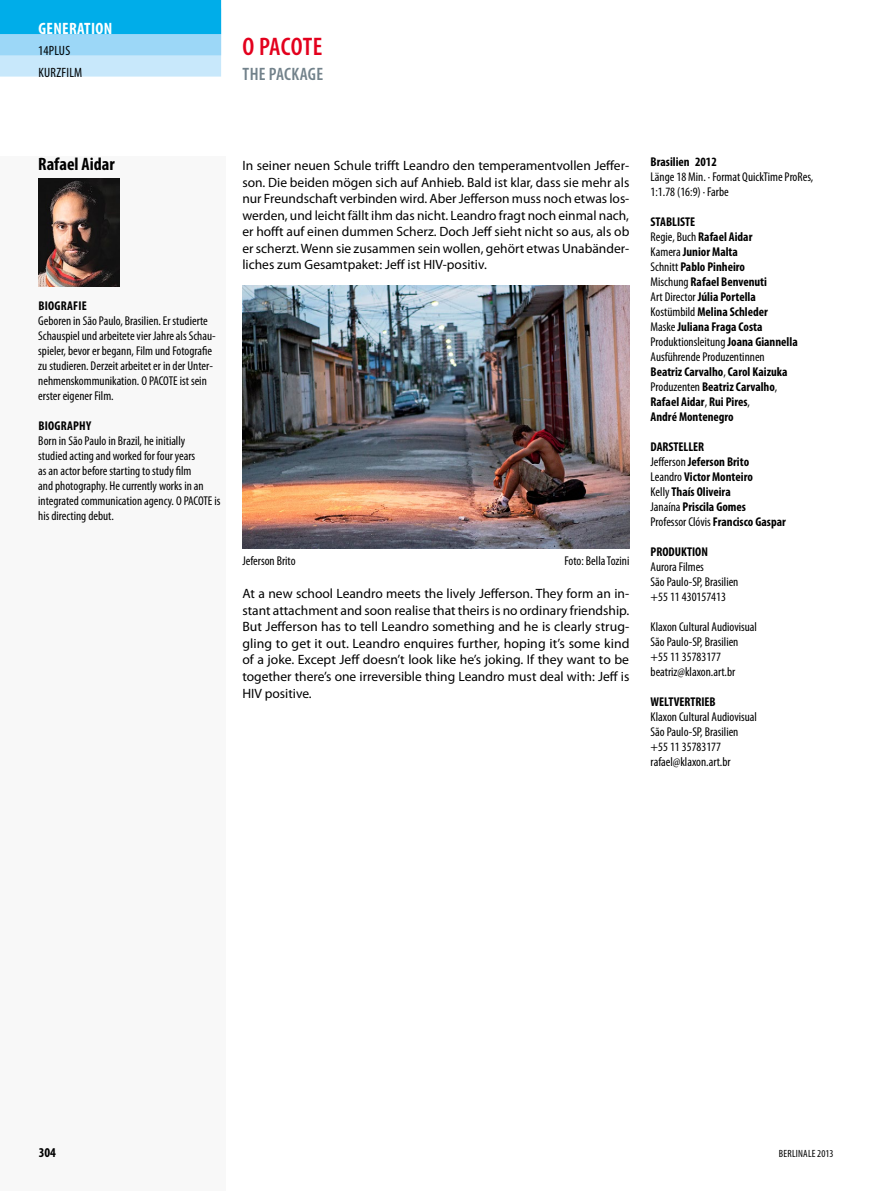
<style>
.page{position:relative;width:893px;height:1191px;background:#fff}
.page>*{position:absolute;margin:0;border:0;box-sizing:border-box;transform-origin:0 0}
.t1{font:600 condensed 25.5px "Myriad Pro";color:#e3001d}
.t2{font:700 condensed 18px "Myriad Pro";color:#000}
.t3{font:600 condensed 18px "Myriad Pro";letter-spacing:.02em;color:#72828b}
.t4{font:700 condensed 16.5px "Myriad Pro";letter-spacing:.02em;color:#fff}
.t5{font:13.5px/16.5px "Myriad Pro";color:#000;text-align:justify}
.t6{font:condensed 13.5px "Myriad Pro";letter-spacing:.02em;color:#000}
.t7{font:700 condensed 13.5px "Myriad Pro";color:#000}
.t8{font:condensed 12.75px/15px "Myriad Pro";color:#000}
.t9{font:700 condensed 12.75px/15px "Myriad Pro";color:#000}
.t10{font:condensed 10.5px "Myriad Pro";letter-spacing:.02em;color:#000}
.s1{font-weight:400}
</style>
<div class="page">
<div style="left:0;top:156px;width:225px;height:1035px;background:#f8f8f8"></div>
<div style="left:0;top:30px;width:221px;height:47px;background:#c8e8fb"></div>
<div style="left:0;top:9px;width:221px;height:46px;background:#9cd7f7"></div>
<img style="left:242px;top:285px;width:387px;height:264px">
<img style="left:38px;top:178px;width:81px;height:109px">
<div style="left:0;top:0;width:221px;height:34px;background:#00ade9"></div>
<p class="t4" style="left:38px;top:18px;width:75px">Generation</p>
<p class="t6" style="left:38px;top:43px;width:33px">14Plus</p>
<h1 class="t1" style="left:243px;top:31px;width:71px">O PACOTE</h1>
<h2 class="t3" style="left:243px;top:63px;width:81px">THE PACKAGE</h2>
<p class="t6" style="left:38px;top:64px;width:19px">Kurzfilm</p>
<h2 class="t2" style="left:38px;top:153px;width:78px">Rafael Aidar</h2>
<p class="t9" style="left:38px;top:298px;width:29px">BIOGRAFIE</p>
<p class="t8" style="left:38px;top:313px;width:179px">Geboren in São Paulo, Brasilien. Er studierte Schauspiel und arbeitete vier Jahre als Schau&shy;spieler, bevor er begann, Film und Fotografie zu studieren. Derzeit arbeitet er in der Unter&shy;nehmenskommunikation. O PACOTE ist sein erster eigener Film.</p>
<p class="t9" style="left:38px;top:418px;width:48px">BIOGRAPHY</p>
<p class="t8" style="left:38px;top:433px;width:184px">Born in São Paulo in Brazil, he initially<br>studied acting and worked for four years<br>as an actor before starting to study film<br>and photography. He currently works in an integrated communication agency. O PACOTE is his directing debut.</p>
<p class="t5" style="left:242px;top:157px;width:388px">In seiner neuen Schule trifft Leandro den temperamentvollen Jeffer&shy;son. Die beiden mögen sich auf Anhieb. Bald ist klar, dass sie mehr als nur Freundschaft verbinden wird. Aber Jefferson muss noch etwas los&shy;werden, und leicht fällt ihm das nicht. Leandro fragt noch einmal nach, er hofft auf einen dummen Scherz. Doch Jeff sieht nicht so aus, als ob er scherzt. Wenn sie zusammen sein wollen, gehört etwas Unabänder&shy;liches zum Gesamtpaket: Jeff ist HIV-positiv.</p>
<p class="t8" style="left:242px;top:553px;width:55px">Jeferson Brito</p>
<p class="t8" style="left:564px;top:553px;width:66px">Foto: Bella Tozini</p>
<p class="t5" style="left:242px;top:585px;width:389px">At a new school Leandro meets the lively Jefferson. They form an in&shy;stant attachment and soon realise that theirs is no ordinary friendship.<br>But Jefferson has to tell Leandro something and he is clearly strug&shy;gling to get it out. Leandro enquires further, hoping it’s some kind of a joke. Except Jeff doesn’t look like he’s joking. If they want to be together there’s one irreversible thing Leandro must deal with: Jeff is HIV positive.</p>
<p class="t9" style="left:651px;top:154px;width:68px">Brasilien 2012</p>
<p class="t8" style="left:651px;top:169px;width:164px">Länge 18 Min. · Format QuickTime ProRes,<br>1:1.78 (16:9) · Farbe</p>
<p class="t9" style="left:651px;top:214px;width:149px">STABLISTE<br><span class="s1">Regie, Buch</span> Rafael Aidar<br><span class="s1">Kamera</span> Junior Malta<br><span class="s1">Schnitt</span> Pablo Pinheiro<br><span class="s1">Mischung</span> Rafael Benvenuti<br><span class="s1">Art Director</span> Júlia Portella<br><span class="s1">Kostümbild</span> Melina Schleder<br><span class="s1">Maske</span> Juliana Fraga Costa<br><span class="s1">Produktionsleitung</span> Joana Giannella<br><span class="s1">Ausführende Produzentinnen<br></span>Beatriz Carvalho<span class="s1">,</span> Carol Kaizuka<br><span class="s1">Produzenten</span> Beatriz Carvalho<span class="s1">,<br></span>Rafael Aidar<span class="s1">,</span> Rui Pires<span class="s1">,<br></span>André Montenegro</p>
<p class="t9" style="left:651px;top:439px;width:137px">DARSTELLER<br><span class="s1">Jefferson</span> Jeferson Brito<br><span class="s1">Leandro</span> Victor Monteiro<br><span class="s1">Kelly</span> Thaís Oliveira<br><span class="s1">Janaína</span> Priscila Gomes<br><span class="s1">Professor Clóvis</span> Francisco Gaspar</p>
<p class="t9" style="left:651px;top:544px;width:43px">PRODUKTION</p>
<p class="t8" style="left:651px;top:559px;width:89px">Aurora Filmes<br>São Paulo-SP, Brasilien +55 11 430157413</p>
<p class="t8" style="left:651px;top:619px;width:108px">Klaxon Cultural Audiovisual<br>São Paulo-SP, Brasilien +55 11 35783177 beatriz@klaxon.art.br</p>
<p class="t9" style="left:651px;top:694px;width:7px">WELTVERTRIE</p>
<p class="t9" style="left:710px;top:694px;width:8px">B</p>
<p class="t8" style="left:651px;top:709px;width:108px">Klaxon Cultural Audiovisual<br>São Paulo-SP, Brasilien +55 11 35783177 rafael@klaxon.art.br</p>
<p class="t7" style="left:39px;top:1143px;width:19px">304</p>
<p class="t10" style="left:779px;top:1146px;width:56px">BERLINALE 2013</p>
</div>
